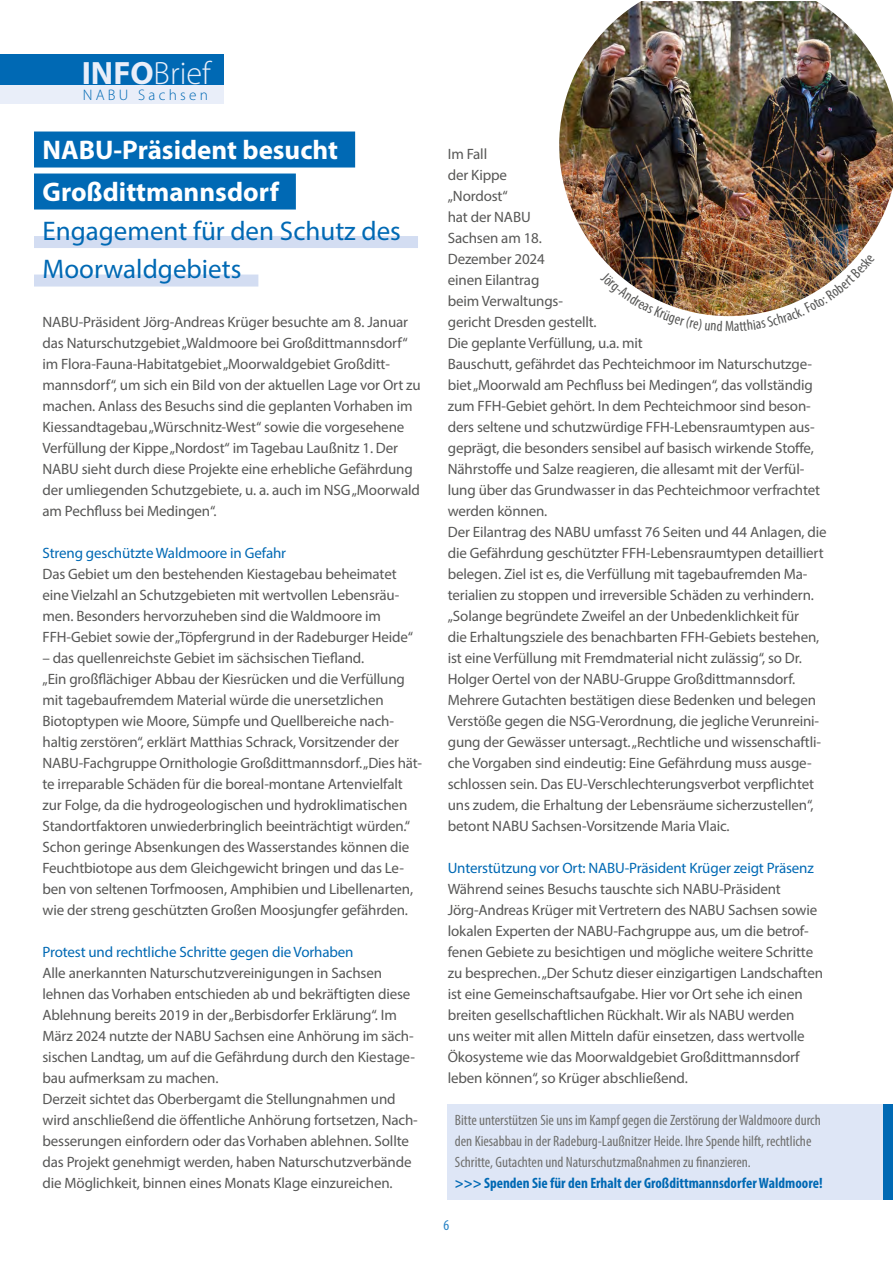
<style>
.page{position:relative;width:893px;height:1263px;background:#fff}
.page>*{position:absolute;margin:0;border:0;box-sizing:border-box;transform-origin:0 0}
.t1{font:300 32.4px "Myriad Pro";color:#e9eef9}
.t2{font:27px/38.5px "Myriad Pro";color:#0069b4}
.t3{font:700 27px/42px "Myriad Pro";color:#fff}
.t4{font:300 15.3px "Myriad Pro";letter-spacing:.21em;color:#0069b4}
.t5{font:15px/21px "Myriad Pro";letter-spacing:-.01em;color:#575756}
.t6{font:condensed 15px/21px "Myriad Pro";color:#70706e}
.t7{font:15px "Myriad Pro";letter-spacing:-.01em;color:#0069b4}
.t8{font:700 condensed 15px "Myriad Pro";color:#0069b4}
.t9{font:condensed 15px "Myriad Pro";color:#2581c4}
.t10{font:condensed 15px "Myriad Pro";color:#575756}
.s1{font-weight:700}
</style>
<div class="page">
<div style="left:448px;top:1104px;width:445px;height:95px;background:#dee6f6"></div>
<div style="left:883px;top:1104px;width:10px;height:95px;background:#0069b4"></div>
<div style="left:0;top:84px;width:223px;height:20px;background:#e9eef9"></div>
<div style="left:0;top:54px;width:223px;height:30px;background:#0069b4"></div>
<div style="left:34px;top:132px;width:321px;height:36px;background:#0069b4"></div>
<div style="left:34px;top:174px;width:262px;height:36px;background:#0069b4"></div>
<div style="left:34px;top:236px;width:384px;height:12px;background:#d3ddf2"></div>
<div style="left:34px;top:275px;width:224px;height:12px;background:#d3ddf2"></div>
<img style="left:559px;top:1px;width:334px;height:316px">
<img style="left:600px;top:271px;width:122px;height:46px">
<img style="left:734px;top:254px;width:141px;height:63px">
<h1 class="t1" style="left:82px;top:54px;width:131px"><span class="s1">INFO</span>Brief</h1>
<p class="t4" style="left:83px;top:86px;width:127px">NABU Sachsen</p>
<h2 class="t3" style="left:43px;top:128px;width:297px">NABU-Präsident besucht<br>Großdittmannsdorf</h2>
<h2 class="t2" style="left:43px;top:211px;width:360px">Engagement für den Schutz des<br>Moorwaldgebiets</h2>
<p class="t5" style="left:43px;top:311px;width:380px">NABU-Präsident Jörg-Andreas Krüger besuchte am 8. Januar das Naturschutzgebiet „Waldmoore bei Großdittmannsdorf“ im Flora-Fauna-Habitatgebiet „Moorwaldgebiet Großditt&shy;mannsdorf“, um sich ein Bild von der aktuellen Lage vor Ort zu machen. Anlass des Besuchs sind die geplanten Vorhaben im Kiessandtagebau „Würschnitz-West“ sowie die vorgesehene Verfüllung der Kippe „Nordost“ im Tagebau Laußnitz 1. Der NABU sieht durch diese Projekte eine erhebliche Gefährdung der umliegenden Schutzgebiete, u. a. auch im NSG „Moorwald am Pechfluss bei Medingen“.</p>
<p class="t7" style="left:43px;top:544px;width:245px">Streng geschützte Waldmoore in Gefahr</p>
<p class="t5" style="left:43px;top:563px;width:372px">Das Gebiet um den bestehenden Kiestagebau beheimatet eine Vielzahl an Schutzgebieten mit wertvollen Lebensräu&shy;men. Besonders hervorzuheben sind die Waldmoore im FFH-Gebiet sowie der „Töpfergrund in der Radeburger Heide“</p>
<p class="t5" style="left:43px;top:647px;width:381px">– das quellenreichste Gebiet im sächsischen Tiefland.<br>„Ein großflächiger Abbau der Kiesrücken und die Verfüllung mit tagebaufremdem Material würde die unersetzlichen Biotoptypen wie Moore, Sümpfe und Quellbereiche nach&shy;haltig zerstören“, erklärt Matthias Schrack, Vorsitzender der NABU-Fachgruppe Ornithologie Großdittmannsdorf. „Dies hät&shy;te irreparable Schäden für die boreal-montane Artenvielfalt zur Folge, da die hydrogeologischen und hydroklimatischen Standortfaktoren unwiederbringlich beeinträchtigt würden.“ Schon geringe Absenkungen des Wasserstandes können die Feuchtbiotope aus dem Gleichgewicht bringen und das Le&shy;ben von seltenen Torfmoosen, Amphibien und Libellenarten, wie der streng geschützten Großen Moosjungfer gefährden.</p>
<p class="t7" style="left:43px;top:943px;width:313px">Protest und rechtliche Schritte gegen die Vorhaben</p>
<p class="t5" style="left:43px;top:962px;width:377px">Alle anerkannten Naturschutzvereinigungen in Sachsen lehnen das Vorhaben entschieden ab und bekräftigten diese Ablehnung bereits 2019 in der „Berbisdorfer Erklärung“. Im März 2024 nutzte der NABU Sachsen eine Anhörung im säch&shy;sischen Landtag, um auf die Gefährdung durch den Kiestage&shy;bau aufmerksam zu machen.<br>Derzeit sichtet das Oberbergamt die Stellungnahmen und wird anschließend die öffentliche Anhörung fortsetzen, Nach&shy;besserungen einfordern oder das Vorhaben ablehnen. Sollte das Projekt genehmigt werden, haben Naturschutzverbände die Möglichkeit, binnen eines Monats Klage einzureichen.</p>
<p class="t5" style="left:448px;top:143px;width:380px">Im Fall<br>der Kippe<br>„Nordost“<br>hat der NABU<br>Sachsen am 18.<br>Dezember 2024<br>einen Eilantrag<br>beim Verwaltungs-<br>gericht Dresden gestellt.<br>Die geplante Verfüllung, u.a. mit<br>Bauschutt, gefährdet das Pechteichmoor im Naturschutzge&shy;biet „Moorwald am Pechfluss bei Medingen“, das vollständig zum FFH-Gebiet gehört. In dem Pechteichmoor sind beson&shy;ders seltene und schutzwürdige FFH-Lebensraumtypen aus&shy;geprägt, die besonders sensibel auf basisch wirkende Stoffe, Nährstoffe und Salze reagieren, die allesamt mit der Verfül&shy;lung über das Grundwasser in das Pechteichmoor verfrachtet werden können.<br>Der Eilantrag des NABU umfasst 76 Seiten und 44 Anlagen, die die Gefährdung geschützter FFH-Lebensraumtypen detailliert belegen. Ziel ist es, die Verfüllung mit tagebaufremden Ma&shy;terialien zu stoppen und irreversible Schäden zu verhindern. „Solange begründete Zweifel an der Unbedenklichkeit für<br>die Erhaltungsziele des benachbarten FFH-Gebiets bestehen, ist eine Verfüllung mit Fremdmaterial nicht zulässig“, so Dr.<br>Holger Oertel von der NABU-Gruppe Großdittmannsdorf.<br>Mehrere Gutachten bestätigen diese Bedenken und belegen Verstöße gegen die NSG-Verordnung, die jegliche Verunreini&shy;gung der Gewässer untersagt. „Rechtliche und wissenschaftli&shy;che Vorgaben sind eindeutig: Eine Gefährdung muss ausge&shy;schlossen sein. Das EU-Verschlechterungsverbot verpflichtet uns zudem, die Erhaltung der Lebensräume sicherzustellen“, betont NABU Sachsen-Vorsitzende Maria Vlaic.</p>
<p class="t7" style="left:448px;top:859px;width:368px">Unterstützung vor Ort: NABU-Präsident Krüger zeigt Präsenz</p>
<p class="t5" style="left:448px;top:878px;width:377px">Während seines Besuchs tauschte sich NABU-Präsident Jörg-Andreas Krüger mit Vertretern des NABU Sachsen sowie lokalen Experten der NABU-Fachgruppe aus, um die betrof&shy;fenen Gebiete zu besichtigen und mögliche weitere Schritte zu besprechen. „Der Schutz dieser einzigartigen Landschaften ist eine Gemeinschaftsaufgabe. Hier vor Ort sehe ich einen breiten gesellschaftlichen Rückhalt. Wir als NABU werden<br>uns weiter mit allen Mitteln dafür einsetzen, dass wertvolle Ökosysteme wie das Moorwaldgebiet Großdittmannsdorf leben können“, so Krüger abschließend.</p>
<p class="t10" style="left:725px;top:317px;width:11px">M</p>
<p class="t6" style="left:455px;top:1109px;width:367px">Bitte unterstützen Sie uns im Kampf gegen die Zerstörung der Waldmoore durch den Kiesabbau in der Radeburg-Laußnitzer Heide. Ihre Spende hilft, rechtliche<br>Schritte, Gutachten und Naturschutzmaßnahmen zu finanzieren.</p>
<p class="t8" style="left:455px;top:1174px;width:369px">&gt;&gt;&gt; Spenden Sie für den Erhalt der Großdittmannsdorfer Waldmoore!</p>
<p class="t9" style="left:443px;top:1216px;width:7px">6</p>
</div>
